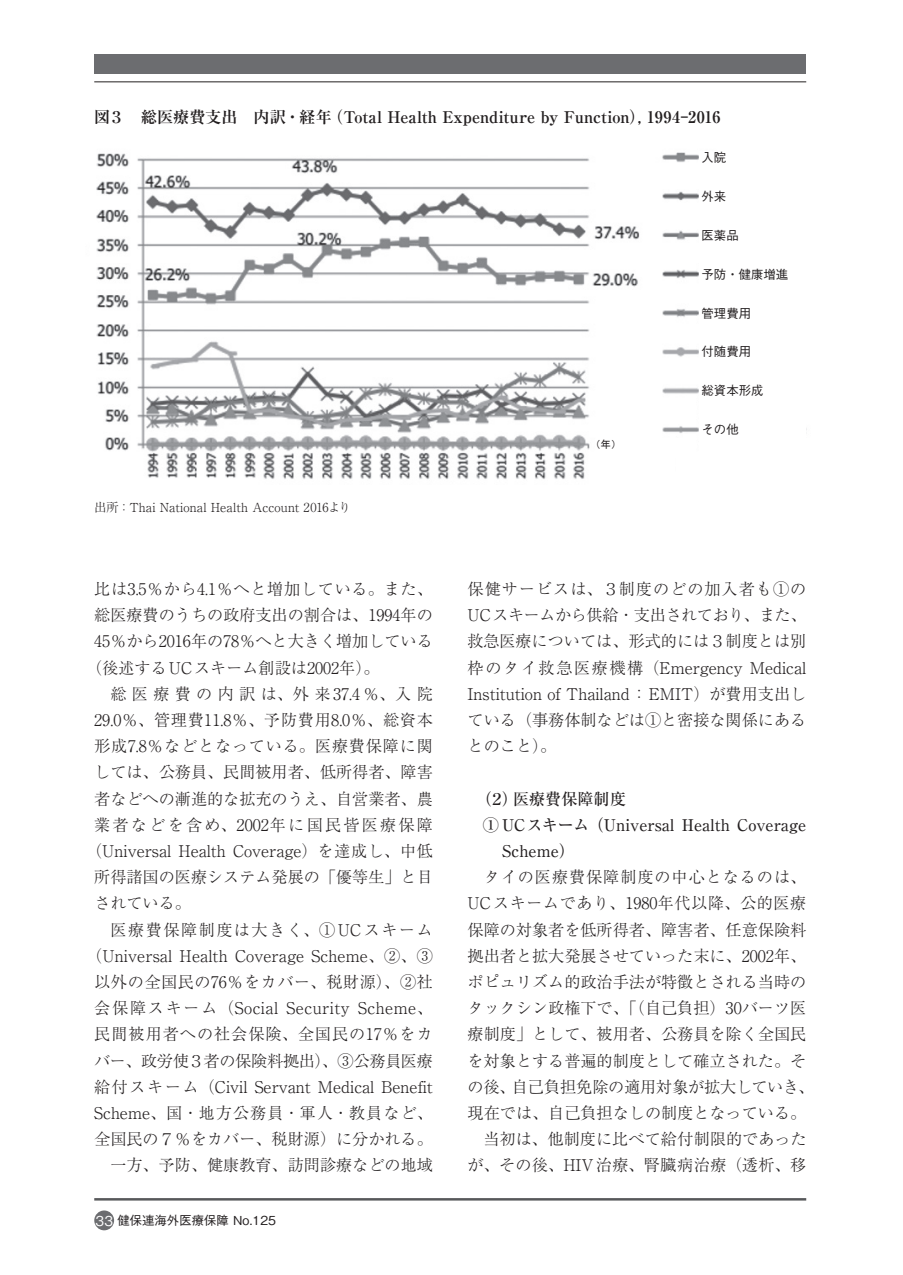
<style>
.page{position:relative;width:903px;height:1275px;background:#fff}
.page>*{position:absolute;margin:0;border:0;box-sizing:border-box;transform-origin:0 0}
.t1{font:300 16.1px/26.2px "Ryumin Pr 6 N";color:#231f20;text-align:justify}
.t2{font:700 16.1px "Ryumin Pr 6 N";color:#231f20}
.t3{font:300 16.1px "Ryumin Pr 6 N";letter-spacing:.045em;color:#231f20}
.t4{font:500 16.1px "Ryumin Pr 6 N";color:#231f20}
.t5{font:300 16.1px "Ryumin Pr 6 N";letter-spacing:.065em;color:#231f20}
.t6{font:300 16.1px "Ryumin Pr 6 N";letter-spacing:.03em;color:#231f20}
.t7{font:300 16.1px "Ryumin Pr 6 N";letter-spacing:.05em;color:#231f20}
.t8{font:300 16.1px "Ryumin Pr 6 N";letter-spacing:.035em;color:#231f20}
.t9{font:300 16.1px "Ryumin Pr 6 N";letter-spacing:.14em;color:#231f20}
.t10{font:300 16.1px "Ryumin Pr 6 N";letter-spacing:.33em;color:#231f20}
.t11{font:300 16.1px "Ryumin Pr 6 N";letter-spacing:.095em;color:#231f20}
.t12{font:500 12.42px "Gothic BBB Pr 6 N";color:#231f20}
.t13{font:300 12.42px "Ryumin Pr 6 N";letter-spacing:.005em;color:#231f20}
.t14{font:10.5px "MS Gothic";color:#231f20}
.s1{font-size:13.65px;color:#fff}
</style>
<div class="page">
<div style="left:94px;top:55px;width:712px;height:19px;background:#6c6d70"></div>
<hr style="left:94px;top:81px;width:712px;height:1px;background:#231f20">
<img style="left:96px;top:152px;width:711px;height:327px">
<div style="left:699px;top:151px;width:107px;height:307px;background:#fff"></div>
<div style="left:595px;top:439px;width:30px;height:17px;background:#fff"></div>
<div style="left:635px;top:452px;width:40px;height:30px;background:#fff"></div>
<div style="left:94px;top:1210px;width:20px;height:20px;background:#6c6d70;border-radius:50%"></div>
<hr style="left:94px;top:1198px;width:712px;height:2px;background:#57585a">
<p class="t2" style="left:94px;top:105px;width:628px">図3　総医療費支出　内訳・経年（Total Health Expenditure by Function）, 1994-2016</p>
<p class="t13" style="left:94px;top:498px;width:258px">出所：Thai National Health Account 2016より</p>
<p class="t3" style="left:94px;top:576px;width:340px">比は3.5％から4.1％へと増加している。また、</p>
<p class="t1" style="left:94px;top:601px;width:340px">総医療費のうちの政府支出の割合は、1994年の</p>
<p class="t1" style="left:94px;top:627px;width:340px">45％から2016年の78％へと大きく増加している</p>
<p class="t1" style="left:86px;top:653px;width:295px">（後述するUCスキーム創設は2002年）。</p>
<p class="t10" style="left:110px;top:681px;width:324px">総医療費の内訳は、外来37.4％、入院</p>
<p class="t3" style="left:94px;top:707px;width:340px">29.0％、管理費11.8％、予防費用8.0％、総資本</p>
<p class="t7" style="left:94px;top:733px;width:340px">形成7.8％などとなっている。医療費保障に関</p>
<p class="t1" style="left:94px;top:758px;width:340px">しては、公務員、民間被用者、低所得者、障害</p>
<p class="t1" style="left:94px;top:784px;width:340px">者などへの漸進的な拡充のうえ、自営業者、農</p>
<p class="t9" style="left:94px;top:812px;width:340px">業者などを含め、2002年に国民皆医療保障</p>
<p class="t1" style="left:86px;top:837px;width:348px">（Universal Health Coverage）を達成し、中低</p>
<p class="t1" style="left:94px;top:863px;width:340px">所得諸国の医療システム発展の「優等生」と目</p>
<p class="t1" style="left:94px;top:889px;width:98px">されている。</p>
<p class="t11" style="left:110px;top:917px;width:324px">医療費保障制度は大きく、①UCスキーム</p>
<p class="t1" style="left:86px;top:942px;width:348px">（Universal Health Coverage Scheme、②、③</p>
<p class="t8" style="left:94px;top:969px;width:340px">以外の全国民の76％をカバー、税財源）、②社</p>
<p class="t6" style="left:94px;top:995px;width:340px">会保障スキーム（Social Security Scheme、</p>
<p class="t5" style="left:94px;top:1022px;width:340px">民間被用者への社会保険、全国民の17％をカ</p>
<p class="t1" style="left:94px;top:1046px;width:340px">バー、政労使3者の保険料拠出）、③公務員医療</p>
<p class="t1" style="left:94px;top:1073px;width:340px">給付スキーム（Civil Servant Medical Benefit</p>
<p class="t5" style="left:94px;top:1100px;width:340px">Scheme、国・地方公務員・軍人・教員など、</p>
<p class="t1" style="left:94px;top:1125px;width:340px">全国民の7％をカバー、税財源）に分かれる。</p>
<p class="t1" style="left:110px;top:1151px;width:324px">一方、予防、健康教育、訪問診療などの地域</p>
<p class="t12" style="left:95px;top:1210px;width:182px"><span class="s1">33</span> 健保連海外医療保障 No.125</p>
<p class="t14" style="left:590px;top:439px;width:33px">（年）</p>
<p class="t12" style="left:701px;top:147px;width:26px">入院</p>
<p class="t12" style="left:701px;top:186px;width:26px">外来</p>
<p class="t12" style="left:701px;top:225px;width:39px">医薬品</p>
<p class="t12" style="left:701px;top:264px;width:88px">予防・健康増進</p>
<p class="t12" style="left:701px;top:303px;width:51px">管理費用</p>
<p class="t12" style="left:701px;top:342px;width:51px">付随費用</p>
<p class="t12" style="left:701px;top:381px;width:64px">総資本形成</p>
<p class="t12" style="left:701px;top:420px;width:39px">その他</p>
<p class="t1" style="left:467px;top:575px;width:340px">保健サービスは、3制度のどの加入者も①のUCスキームから供給・支出されており、また、救急医療については、形式的には3制度とは別枠のタイ救急医療機構（Emergency Medical Institution of Thailand：EMIT）が費用支出している（事務体制などは①と密接な関係にあるとのこと）。</p>
<p class="t4" style="left:476px;top:786px;width:152px">（2）医療費保障制度</p>
<p class="t4" style="left:483px;top:812px;width:325px">① UCスキーム（Universal Health Coverage</p>
<p class="t4" style="left:502px;top:838px;width:74px">Scheme）</p>
<p class="t1" style="left:467px;top:863px;width:348px;text-align:center">タイの医療費保障制度の中心となるのは、<br>UCスキームであり、1980年代以降、公的医療保障の対象者を低所得者、障害者、任意保険料拠出者と拡大発展させていった末に、2002年、ポピュリズム的政治手法が特徴とされる当時のタックシン政権下で、「（自己負担）30バーツ医療制度」として、被用者、公務員を除く全国民を対象とする普遍的制度として確立された。その後、自己負担免除の適用対象が拡大していき、現在では、自己負担なしの制度となっている。当初は、他制度に比べて給付制限的であった<br>が、その後、HIV治療、腎臓病治療（透析、移</p>
</div>
